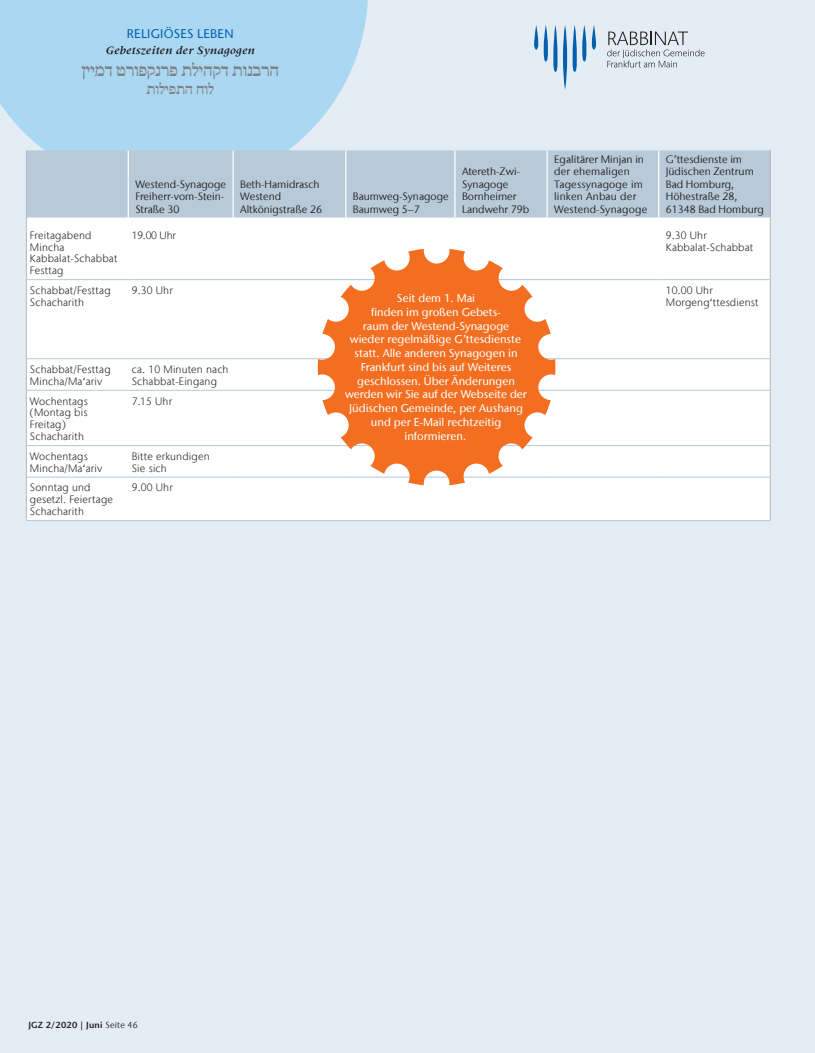
<style>
.page{position:relative;width:815px;height:1053px;background:#fff}
.page>*{position:absolute;margin:0;border:0;box-sizing:border-box;transform-origin:0 0}
.t1{font:16.25px "Drugulin EF Bold Hd";letter-spacing:-.02em;color:#808285}
.t2{font:13.75px "Drugulin EF Bold Hd";letter-spacing:-.015em;color:#808285}
.t3{font:500 12.5px "Stone Sans IIITC Com";letter-spacing:.02em;color:#0160ae}
.t4{font:italic 700 11.5px "Meridien";letter-spacing:.025em;color:#231f20}
.t5{font:500 11.25px/13.8px "Stone Sans IIITC Com";color:#fff;text-align:center}
.t6{font:300 10.62px/11.9px "Stone Sans IIITC Com";letter-spacing:.015em;color:#231f20}
.t7{font:10.62px/12.5px "Stone Sans IIITC Com";color:#231f20}
.t8{font:600 8.75px "Stone Sans IIITC Com";letter-spacing:.025em;color:#231f20}
.s1{font-weight:400}
</style>
<div class="page">
<div style="left:0;top:0;width:815px;height:1052px;background:#e4ecf4"></div>
<svg style="left:0;top:0;width:368px;height:150px;background:#afd9f3"></svg>
<svg style="left:607px;top:32px;width:98px;height:35px"></svg>
<svg style="left:563px;top:25px;width:4px;height:65px"></svg>
<svg style="left:544px;top:25px;width:14px;height:47px"></svg>
<svg style="left:534px;top:25px;width:4px;height:25px"></svg>
<svg style="left:573px;top:25px;width:13px;height:47px"></svg>
<svg style="left:592px;top:25px;width:4px;height:25px"></svg>
<div style="left:27px;top:150px;width:743px;height:68px;background:#b8cad8"></div>
<div style="left:27px;top:218px;width:743px;height:61px;background:#fff"></div>
<div style="left:27px;top:280px;width:743px;height:240px;background:#fff"></div>
<div style="left:27px;top:391px;width:743px;height:54px;background:#fff"></div>
<hr style="left:26px;top:218px;width:1px;height:61px;background:#b6b8ba">
<hr style="left:770px;top:218px;width:1px;height:61px;background:#b6b8ba">
<hr style="left:26px;top:279px;width:1px;height:80px;background:#b6b8ba">
<hr style="left:770px;top:279px;width:1px;height:80px;background:#b6b8ba">
<hr style="left:26px;top:359px;width:1px;height:31px;background:#b6b8ba">
<hr style="left:770px;top:359px;width:1px;height:31px;background:#b6b8ba">
<hr style="left:26px;top:390px;width:1px;height:55px;background:#b6b8ba">
<hr style="left:770px;top:390px;width:1px;height:55px;background:#b6b8ba">
<hr style="left:26px;top:445px;width:1px;height:32px;background:#b6b8ba">
<hr style="left:770px;top:445px;width:1px;height:32px;background:#b6b8ba">
<hr style="left:26px;top:477px;width:1px;height:43px;background:#b6b8ba">
<hr style="left:770px;top:477px;width:1px;height:43px;background:#b6b8ba">
<hr style="left:27px;top:279px;width:101px;height:1px;background:#b2cae2">
<hr style="left:128px;top:279px;width:105px;height:1px;background:#b2cae2">
<hr style="left:233px;top:279px;width:113px;height:1px;background:#b2cae2">
<hr style="left:547px;top:279px;width:112px;height:1px;background:#b2cae2">
<hr style="left:659px;top:279px;width:111px;height:1px;background:#b2cae2">
<hr style="left:27px;top:358px;width:101px;height:1px;background:#b2cae2">
<hr style="left:128px;top:358px;width:105px;height:1px;background:#b2cae2">
<hr style="left:233px;top:358px;width:113px;height:1px;background:#b2cae2">
<hr style="left:547px;top:358px;width:112px;height:1px;background:#b2cae2">
<hr style="left:659px;top:358px;width:111px;height:1px;background:#b2cae2">
<hr style="left:27px;top:390px;width:101px;height:1px;background:#b2cae2">
<hr style="left:128px;top:390px;width:105px;height:1px;background:#b2cae2">
<hr style="left:233px;top:390px;width:113px;height:1px;background:#b2cae2">
<hr style="left:547px;top:390px;width:112px;height:1px;background:#b2cae2">
<hr style="left:659px;top:390px;width:111px;height:1px;background:#b2cae2">
<hr style="left:27px;top:445px;width:101px;height:1px;background:#b2cae2">
<hr style="left:128px;top:445px;width:105px;height:1px;background:#b2cae2">
<hr style="left:233px;top:445px;width:113px;height:1px;background:#b2cae2">
<hr style="left:547px;top:445px;width:112px;height:1px;background:#b2cae2">
<hr style="left:659px;top:445px;width:111px;height:1px;background:#b2cae2">
<hr style="left:27px;top:476px;width:101px;height:1px;background:#b2cae2">
<hr style="left:128px;top:476px;width:105px;height:1px;background:#b2cae2">
<hr style="left:233px;top:476px;width:113px;height:1px;background:#b2cae2">
<hr style="left:547px;top:476px;width:112px;height:1px;background:#b2cae2">
<hr style="left:659px;top:476px;width:111px;height:1px;background:#b2cae2">
<hr style="left:26px;top:520px;width:102px;height:1px;background:#b2cae2">
<hr style="left:128px;top:520px;width:105px;height:1px;background:#b2cae2">
<hr style="left:233px;top:520px;width:113px;height:1px;background:#b2cae2">
<hr style="left:346px;top:520px;width:109px;height:1px;background:#b2cae2">
<hr style="left:455px;top:520px;width:92px;height:1px;background:#b2cae2">
<hr style="left:547px;top:520px;width:112px;height:1px;background:#b2cae2">
<hr style="left:659px;top:520px;width:112px;height:1px;background:#b2cae2">
<hr style="left:26px;top:150px;width:1px;height:68px;background:#b6b8ba">
<hr style="left:770px;top:150px;width:1px;height:68px;background:#b6b8ba">
<hr style="left:128px;top:150px;width:1px;height:68px;background:#fff">
<hr style="left:233px;top:150px;width:1px;height:68px;background:#fff">
<hr style="left:345px;top:150px;width:1px;height:68px;background:#fff">
<hr style="left:454px;top:150px;width:2px;height:68px;background:#fff">
<hr style="left:546px;top:150px;width:2px;height:68px;background:#fff">
<hr style="left:658px;top:150px;width:1px;height:68px;background:#fff">
<svg style="left:318px;top:249px;width:237px;height:236px;background:#f69a65"></svg>
<p class="t3" style="left:127px;top:25px;width:108px">Religiöses Leben</p>
<p class="t4" style="left:106px;top:44px;width:151px">Gebetszeiten der Synagogen</p>
<h1 class="t1" style="left:81px;top:62px;width:199px">IHHNS YRUPEBRP ,KHVES ,UBCRV</h1>
<p class="t2" style="left:146px;top:82px;width:69px">,UKHP,V JUK</p>
<p class="t7" style="left:135px;top:177px;width:92px">Westend-Synagoge<br>Freiherr-vom-Stein-<br>Straße 30</p>
<p class="t7" style="left:240px;top:177px;width:83px">Beth-Hamidrasch<br>Westend<br>Altkönigstraße 26</p>
<p class="t7" style="left:353px;top:190px;width:97px">Baumweg-Synagoge<br>Baumweg 5–7</p>
<p class="t7" style="left:462px;top:165px;width:69px">Atereth-Zwi-<br>Synagoge<br>Bornheimer<br>Landwehr 79b</p>
<p class="t7" style="left:554px;top:152px;width:95px">Egalitärer Minjan in der ehemaligen<br>Tagessynagoge im linken Anbau der<br>Westend-Synagoge</p>
<p class="t7" style="left:666px;top:152px;width:100px">G’ttesdienste im<br>Jüdischen Zentrum<br>Bad Homburg,<br>Höhestraße 28,<br>61348 Bad Homburg</p>
<p class="t6" style="left:30px;top:229px;width:89px">Freitagabend<br>Mincha<br>Kabbalat-Schabbat<br>Festtag</p>
<p class="t6" style="left:132px;top:229px;width:46px">19.00 Uhr</p>
<p class="t6" style="left:666px;top:229px;width:89px">9.30 Uhr<br>Kabbalat-Schabbat</p>
<p class="t6" style="left:30px;top:284px;width:82px">Schabbat/Festtag<br>Schacharith</p>
<p class="t6" style="left:132px;top:284px;width:43px">9.30 Uhr</p>
<p class="t6" style="left:666px;top:284px;width:94px">10.00 Uhr<br>Morgeng‘ttesdienst</p>
<p class="t5" style="left:345px;top:291px;width:183px">Seit dem 1. Mai<br>finden im großen Gebets-<br>raum der Westend-Synagoge wieder regelmäßige G’ttesdienste statt. Alle anderen Synagogen in<br>Frankfurt sind bis auf Weiteres geschlossen. Über Änderungen werden wir Sie auf der Webseite der<br>Jüdischen Gemeinde, per Aushang und per E-Mail rechtzeitig informieren.</p>
<p class="t6" style="left:30px;top:363px;width:82px">Schabbat/Festtag<br>Mincha/Ma‘ariv</p>
<p class="t6" style="left:132px;top:363px;width:98px">ca. 10 Minuten nach<br>Schabbat-Eingang</p>
<p class="t6" style="left:30px;top:395px;width:59px">Wochentags (Montag bis<br>Freitag)<br>Schacharith</p>
<p class="t6" style="left:132px;top:395px;width:42px">7.15 Uhr</p>
<p class="t6" style="left:30px;top:450px;width:74px">Wochentags<br>Mincha/Ma‘ariv</p>
<p class="t6" style="left:132px;top:450px;width:79px">Bitte erkundigen<br>Sie sich</p>
<p class="t6" style="left:30px;top:481px;width:85px">Sonntag und gesetzl. Feiertage<br>Schacharith</p>
<p class="t6" style="left:132px;top:481px;width:43px">9.00 Uhr</p>
<p class="t8" style="left:28px;top:1019px;width:111px">JGZ 2/2020 | Juni <span class="s1">Seite 46</span></p>
</div>
